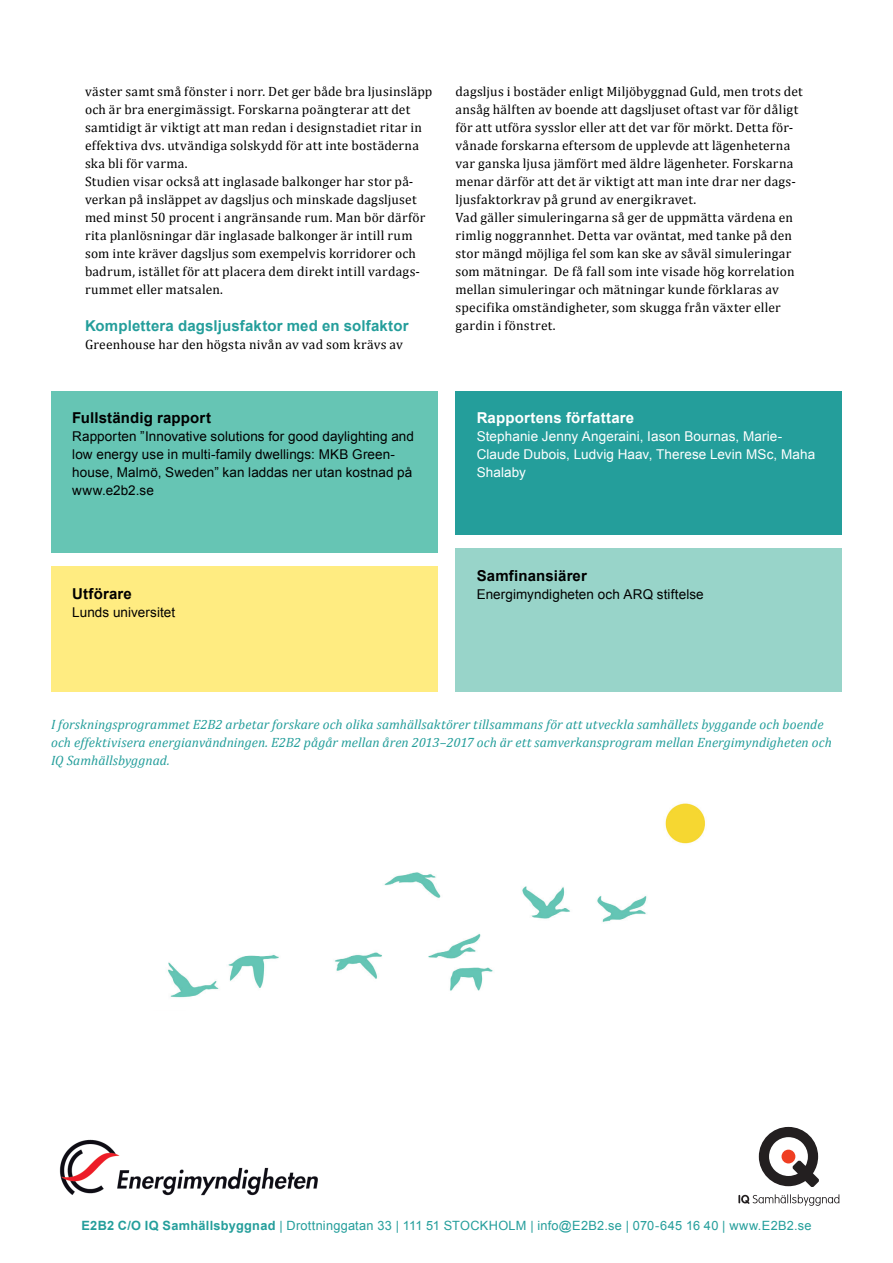
<style>
.page{position:relative;width:893px;height:1263px;background:#fff}
.page>*{position:absolute;margin:0;border:0;box-sizing:border-box;transform-origin:0 0}
.t1{font:700 15px "Arial";letter-spacing:.01em;color:#000}
.t2{font:700 15px "Arial";letter-spacing:.01em;color:#249e9b}
.t3{font:700 15px "Arial";letter-spacing:.01em;color:#fff}
.t4{font:13.5px/18px "Cambria";letter-spacing:.02em;color:#000001}
.t5{font:italic 13.5px/18px "Cambria";letter-spacing:.005em;color:#249e9b}
.t6{font:13.5px/18px "Arial";letter-spacing:.005em;color:#000}
.t7{font:13.5px/18px "Arial";letter-spacing:.005em;color:#fff}
.t8{font:12.75px "Arial";letter-spacing:.02em;color:#249e9b}
.s1{font-weight:700}
</style>
<div class="page">
<svg style="left:738px;top:1194px;width:101px;height:12px"></svg>
<svg style="left:759px;top:1127px;width:60px;height:60px"></svg>
<div style="left:781px;top:1149px;width:14px;height:14px;background:#ef3e22;border-radius:50%"></div>
<img style="left:59px;top:1139px;width:259px;height:57px">
<div style="left:51px;top:391px;width:387px;height:162px;background:#66c5b4"></div>
<div style="left:51px;top:567px;width:387px;height:125px;background:#ffec81"></div>
<div style="left:455px;top:391px;width:387px;height:144px;background:#249e9b"></div>
<div style="left:455px;top:548px;width:387px;height:144px;background:#98d4c9"></div>
<img style="left:665px;top:803px;width:40px;height:41px">
<img style="left:168px;top:872px;width:479px;height:126px">
<p class="t4" style="left:85px;top:82px;width:349px">väster samt små fönster i norr. Det ger både bra ljusinsläpp och är bra energimässigt. Forskarna poängterar att det samtidigt är viktigt att man redan i designstadiet ritar in effektiva dvs. utvändiga solskydd för att inte bostäderna ska bli för varma.<br>Studien visar också att inglasade balkonger har stor på&shy;verkan på insläppet av dagsljus och minskade dagsljuset med minst 50 procent i angränsande rum. Man bör därför rita planlösningar där inglasade balkonger är intill rum som inte kräver dagsljus som exempelvis korridorer och badrum, istället för att placera dem direkt intill vardags&shy;rummet eller matsalen.</p>
<p class="t2" style="left:85px;top:316px;width:325px">Komplettera dagsljusfaktor med en solfaktor</p>
<p class="t4" style="left:85px;top:335px;width:319px">Greenhouse har den högsta nivån av vad som krävs av</p>
<p class="t4" style="left:455px;top:82px;width:349px">dagsljus i bostäder enligt Miljöbyggnad Guld, men trots det ansåg hälften av boende att dagsljuset oftast var för dåligt för att utföra sysslor eller att det var för mörkt. Detta för&shy;vånade forskarna eftersom de upplevde att lägenheterna var ganska ljusa jämfört med äldre lägenheter. Forskarna menar därför att det är viktigt att man inte drar ner dags&shy;ljusfaktorkrav på grund av energikravet.<br>Vad gäller simuleringarna så ger de uppmätta värdena en rimlig noggrannhet. Detta var oväntat, med tanke på den stor mängd möjliga fel som kan ske av såväl simuleringar som mätningar. De få fall som inte visade hög korrelation mellan simuleringar och mätningar kunde förklaras av specifika omständigheter, som skugga från växter eller gardin i fönstret.</p>
<p class="t1" style="left:72px;top:408px;width:140px">Fullständig rapport</p>
<p class="t6" style="left:72px;top:428px;width:343px">Rapporten ”Innovative solutions for good daylighting and low energy use in multi-family dwellings: MKB Green&shy;house, Malmö, Sweden” kan laddas ner utan kostnad på www.e2b2.se</p>
<p class="t3" style="left:477px;top:408px;width:159px">Rapportens författare</p>
<p class="t7" style="left:477px;top:428px;width:340px">Stephanie Jenny Angeraini, Iason Bournas, Marie-<br>Claude Dubois, Ludvig Haav, Therese Levin MSc, Maha<br>Shalaby</p>
<p class="t1" style="left:72px;top:583px;width:61px">Utförare</p>
<p class="t6" style="left:72px;top:603px;width:104px">Lunds universitet</p>
<p class="t1" style="left:477px;top:565px;width:112px">Samfinansiärer</p>
<p class="t6" style="left:477px;top:585px;width:229px">Energimyndigheten och ARQ stiftelse</p>
<p class="t5" style="left:51px;top:715px;width:782px">I forskningsprogrammet E2B2 arbetar forskare och olika samhällsaktörer tillsammans för att utveckla samhällets byggande och boende och effektivisera energianvändningen. E2B2 pågår mellan åren 2013–2017 och är ett samverkansprogram mellan Energimyndigheten och<br>IQ Samhällsbyggnad.</p>
<p class="t8" style="left:81px;top:1217px;width:732px"><span class="s1">E2B2 C/O IQ Samhällsbyggnad</span> | Drottninggatan 33 | 111 51 STOCKHOLM | info@E2B2.se | 070-645 16 40 | www.E2B2.se</p>
</div>
